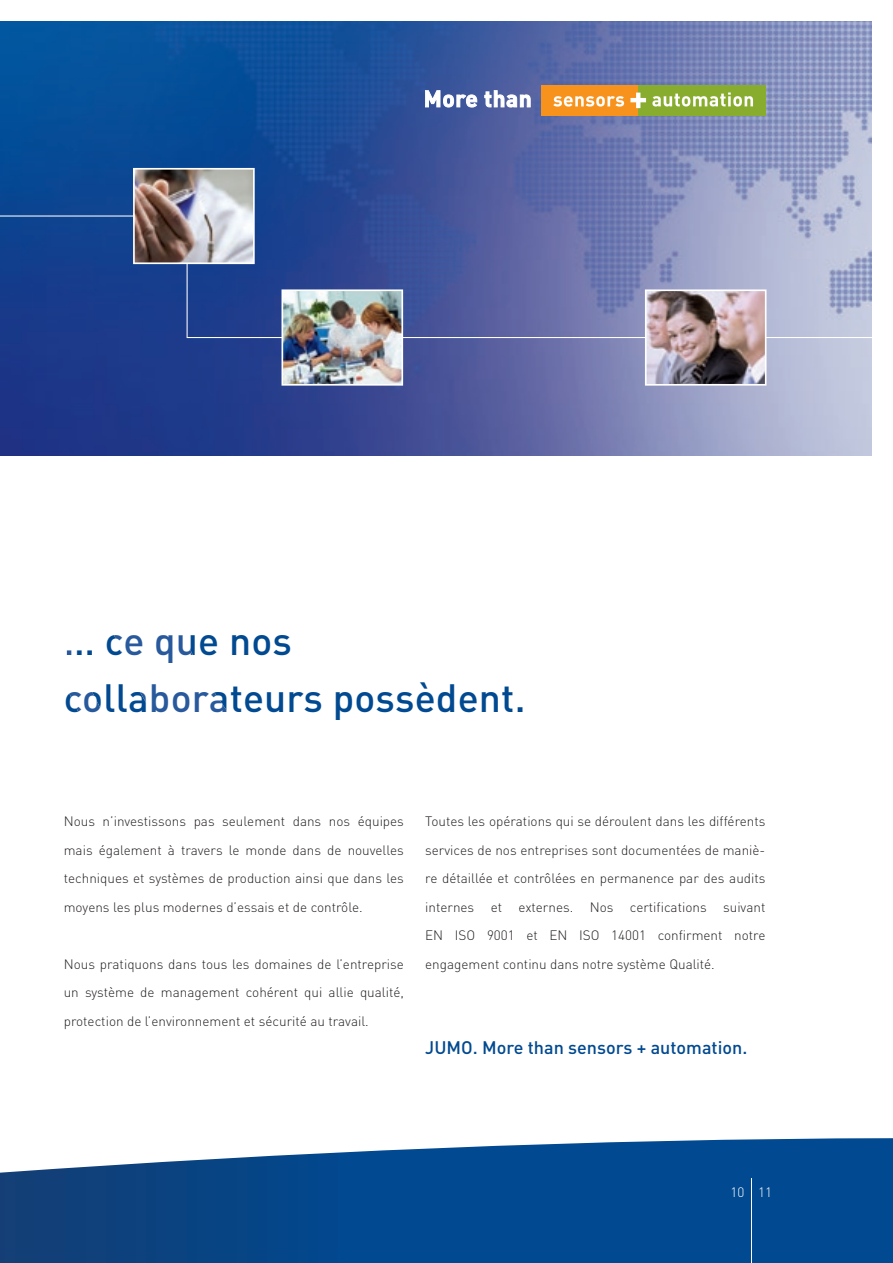
<style>
.page{position:relative;width:893px;height:1263px;background:#fff}
.page>*{position:absolute;margin:0;border:0;box-sizing:border-box;transform-origin:0 0}
.t1{font:500 39px/57px "DIN Pro";letter-spacing:.005em;color:#014990}
.t2{font:500 18px "DIN Pro";color:#014990}
.t3{font:300 13.5px/28.5px "DIN Pro";color:#231f20;text-align:justify}
.t4{font:300 13.5px "DIN Pro";color:#fff}
</style>
<div class="page">
<img style="left:0;top:21px;width:872px;height:435px">
<svg style="left:0;top:215px;width:872px;height:123px;background:#566aa6"></svg>
<div style="left:541px;top:85px;width:97px;height:31px;background:#f7931d"></div>
<div style="left:638px;top:85px;width:127px;height:31px;background:#88ac2e"></div>
<svg style="left:553px;top:96px;width:71px;height:11px"></svg>
<svg style="left:425px;top:91px;width:52px;height:16px"></svg>
<svg style="left:485px;top:91px;width:45px;height:16px"></svg>
<svg style="left:652px;top:93px;width:101px;height:14px"></svg>
<svg style="left:630px;top:93px;width:16px;height:15px"></svg>
<img style="left:133px;top:168px;width:122px;height:96px">
<img style="left:281px;top:289px;width:122px;height:97px">
<img style="left:645px;top:289px;width:121px;height:97px">
<svg style="left:0;top:1138px;width:893px;height:125px;background:#1d5996"></svg>
<hr style="left:751px;top:1178px;width:1px;height:85px;background:#fff">
<h1 class="t1" style="left:64px;top:608px;width:463px">… ce que nos collaborateurs possèdent.</h1>
<p class="t3" style="left:64px;top:806px;width:342px">Nous n’investissons pas seulement dans nos équipes mais également à travers le monde dans de nouvelles techniques et systèmes de production ainsi que dans les moyens les plus modernes d’essais et de contrôle.</p>
<p class="t3" style="left:64px;top:948px;width:342px">Nous pratiquons dans tous les domaines de l’entreprise un système de management cohérent qui allie qualité, protection de l’environnement et sécurité au travail.</p>
<p class="t3" style="left:425px;top:806px;width:342px">Toutes les opérations qui se déroulent dans les différents services de nos entreprises sont documentées de maniè&shy;re détaillée et contrôlées en permanence par des audits internes et externes. Nos certifications suivant EN ISO 9001 et EN ISO 14001 confirment notre engagement continu dans notre système Qualité.</p>
<h2 class="t2" style="left:425px;top:1033px;width:324px">JUMO. More than sensors + automation.</h2>
<p class="t4" style="left:730px;top:1181px;width:43px">10 11</p>
</div>
